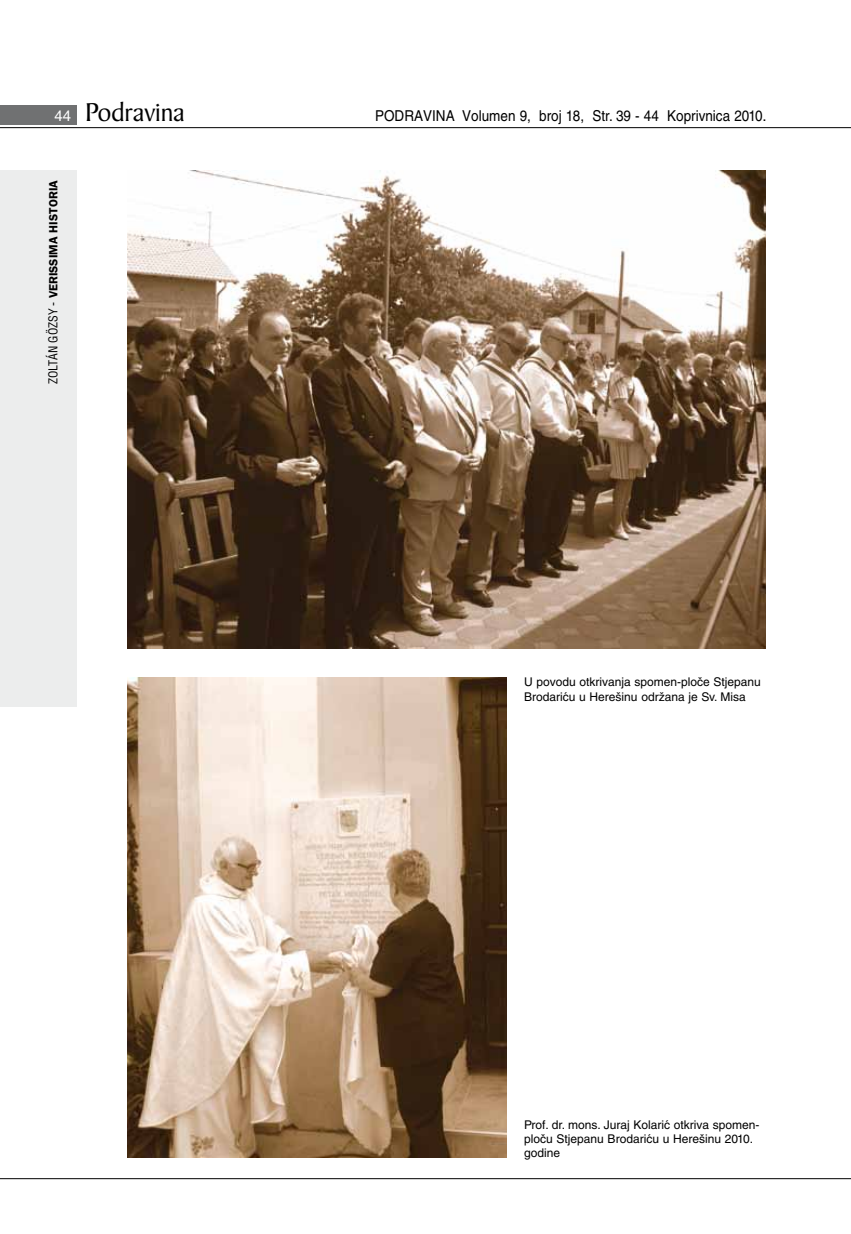
<style>
.page{position:relative;width:851px;height:1234px;background:#fff}
.page>*{position:absolute;margin:0;border:0;box-sizing:border-box;transform-origin:0 0}
.t1{font:27.6px "Baker Signet BT";color:#000}
.t2{font:15px "Helvetica LT Skin 29";color:#000;scale:.9 1}
.t3{font:12px/14.4px "Helvetica LT Skin 29";color:#000}
.t4{font:600 12px "ITC Franklin Gothic Skin 29";color:#000}
.s1{font-family:"Helvetica LT Skin 29";font-size:15px;color:#fff}
.s2{font-family:"Helvetica LT Skin 29";font-weight:400;font-stretch:condensed}
</style>
<div class="page">
<div style="left:0;top:170px;width:77px;height:536px;background:#eceded"></div>
<div style="left:0;top:105px;width:77px;height:19px;background:#707172"></div>
<hr style="left:0;top:127px;width:850px;height:1px;background:#000">
<hr style="left:0;top:1177px;width:850px;height:1px;background:#000">
<img style="left:128px;top:170px;width:637px;height:478px">
<img style="left:128px;top:677px;width:378px;height:480px">
<h1 class="t1" style="left:55px;top:102px;width:131px"><span class="s1">44</span> Podravina</h1>
<p class="t2" style="left:375px;top:110px;width:436px">PODRAVINA Volumen 9, broj 18, Str. 39 - 44 Koprivnica 2010.</p>
<p class="t4" style="left:46px;top:384px;width:205px;rotate:-90deg"><span class="s2">ZOLTÁN GÖZSY -</span> VERISSIMA HISTORIA</p>
<p class="t3" style="left:524px;top:675px;width:238px">U povodu otkrivanja spomen-ploče Stjepanu<br>Brodariću u Herešinu održana je Sv. Misa</p>
<p class="t3" style="left:524px;top:1117px;width:237px">Prof. dr. mons. Juraj Kolarić otkriva spomen&shy;ploču Stjepanu Brodariću u Herešinu 2010. godine</p>
</div>
